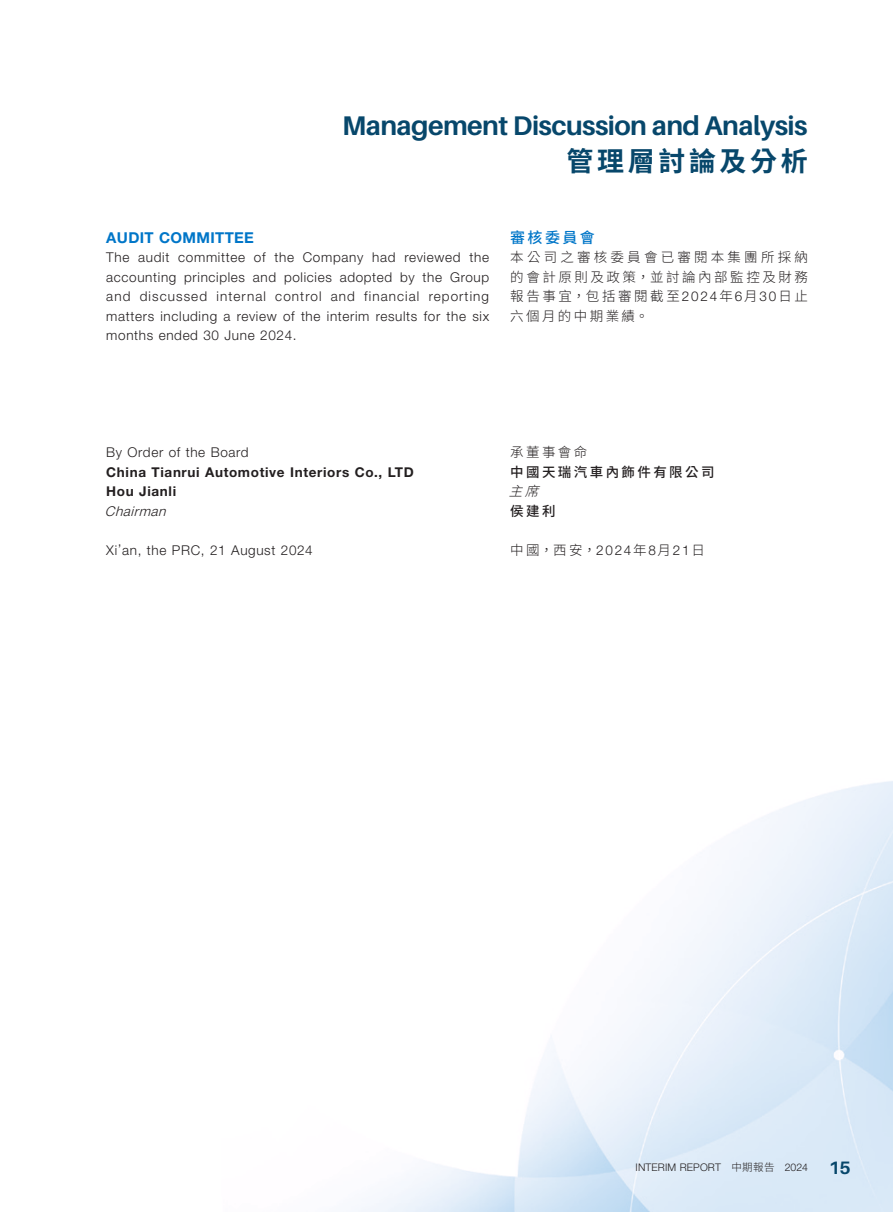
<style>
.page{position:relative;width:893px;height:1212px;background:#fff}
.page>*{position:absolute;margin:0;border:0;box-sizing:border-box;transform-origin:0 0}
.t1{font:700 27px "Aileron";letter-spacing:-.02em;color:#07476b}
.t2{font:700 27px "Source Han Sans TC";letter-spacing:.135em;color:#07476b}
.Heading_1{font:700 15px "Helvetica Neue LT Std";letter-spacing:.025em;color:#0076c8}
.C_Heading_1{font:500 15px "Source Han Sans TC";letter-spacing:.16em;color:#0076c8}
.Body_Text{font:300 13.5px/19.5px "Helvetica Neue LT Std";letter-spacing:.05em;color:#231f20;text-align:justify}
.C_Body_Text{font:300 13.5px/19.5px "Source Han Sans TC";letter-spacing:.19em;color:#231f20;text-align:justify}
.Body_Text-2{font:700 13.5px "Helvetica Neue LT Std";letter-spacing:.05em;color:#231f20}
.C_Body_Text-2{font:500 13.5px "Source Han Sans TC";letter-spacing:.18em;color:#231f20}
.Body_Text-3{font:italic 300 13.5px "Helvetica Neue LT Std";color:#231f20}
.C_Body_Text-3{font:italic 300 13.5px "Source Han Sans TC";color:#231f20}
.t3{font:300 10.5px "Helvetica Neue LT Std";letter-spacing:.015em;color:#231f20}
.s1{font-family:"Helvetica Neue LT Std"}
.s2{font-family:"Source Han Sans TC"}
.s3{font-family:"Aileron";font-weight:700;font-size:18px;color:#07476b}
</style>
<div class="page">
<img style="left:358px;top:781px;width:535px;height:431px">
<h1 class="t1" style="left:342px;top:111px;width:467px">Management Discussion and Analysis</h1>
<h1 class="t2" style="left:566px;top:146px;width:243px">管理層討論及分析</h1>
<p class="Heading_1" style="left:106px;top:228px;width:149px">AUDIT COMMITTEE</p>
<p class="Body_Text" style="left:106px;top:247px;width:384px">The audit committee of the Company had reviewed the accounting principles and policies adopted by the Group and discussed internal control and financial reporting matters including a review of the interim results for the six months ended 30 June 2024.</p>
<p class="C_Heading_1" style="left:510px;top:229px;width:86px">審核委員會</p>
<p class="C_Body_Text" style="left:510px;top:248px;width:299px">本公司之審核委員會已審閱本集團所採納的會計原則及政策，並討論內部監控及財務報告事宜，包括審閱截至<span class="s1">2024</span>年<span class="s1">6</span>月<span class="s1">30</span>日止六個月的中期業績。</p>
<p class="Body_Text" style="left:106px;top:442px;width:144px">By Order of the Board</p>
<p class="Body_Text-2" style="left:106px;top:464px;width:309px">China Tianrui Automotive Interiors Co., LTD</p>
<p class="Body_Text-2" style="left:106px;top:483px;width:71px">Hou Jianli</p>
<p class="Body_Text-3" style="left:105px;top:503px;width:66px">Chairman</p>
<p class="Body_Text" style="left:106px;top:540px;width:208px">Xi’an, the PRC, 21 August 2024</p>
<p class="C_Body_Text" style="left:510px;top:443px;width:79px">承董事會命</p>
<p class="C_Body_Text-2" style="left:510px;top:464px;width:206px">中國天瑞汽車內飾件有限公司</p>
<p class="C_Body_Text-3" style="left:509px;top:484px;width:41px">主席</p>
<p class="C_Body_Text-2" style="left:510px;top:503px;width:47px">侯建利</p>
<p class="C_Body_Text" style="left:510px;top:540px;width:196px">中國，西安，<span class="s1">2024</span>年<span class="s1">8</span>月<span class="s1">21</span>日</p>
<p class="t3" style="left:636px;top:1161px;width:216px">INTERIM REPORT<span class="s2">　中期報告　</span>2024 <span class="s3">15</span></p>
</div>
